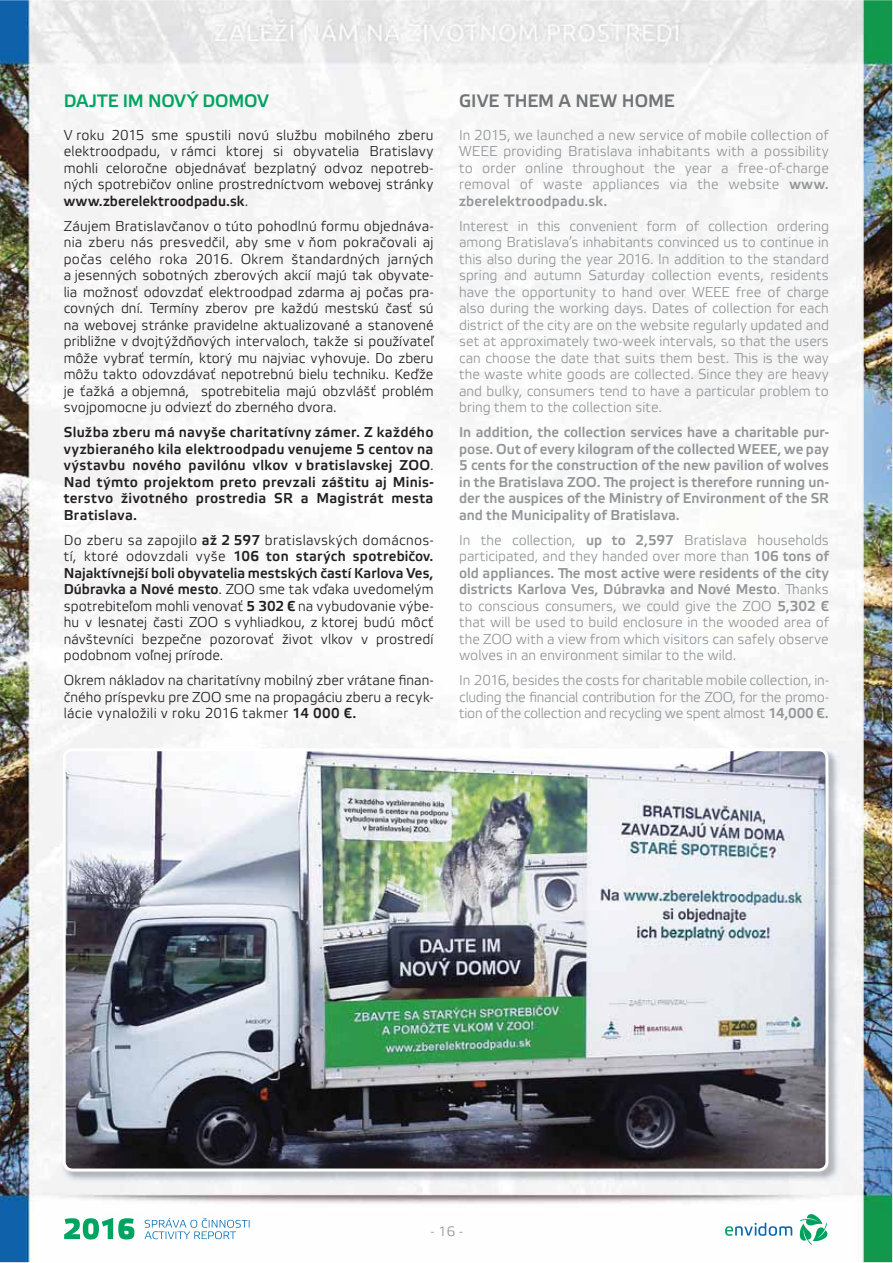
<style>
.page{position:relative;width:893px;height:1263px;background:#fff}
.page>*{position:absolute;margin:0;border:0;box-sizing:border-box;transform-origin:0 0}
.t1{font:18px "Etelka Medium Pro";letter-spacing:-.015em;color:#00a461}
.t2{font:18px "Etelka Medium Pro";color:#717375}
.t3{font:14.25px/16.5px "Etelka Light Pro";color:#939598;text-align:justify}
.t4{font:14.25px/16.5px "Etelka Light Pro";letter-spacing:.01em;color:#231f20;text-align:justify}
.t5{font:14.25px/16.5px "Etelka Medium Pro";color:#939598;text-align:justify}
.t6{font:14.25px/16.5px "Etelka Medium Pro";letter-spacing:.02em;color:#231f20;text-align:justify}
.t7{font:14.25px "Etelka Medium Pro";color:#231f20}
.t8{font:13.5px "Etelka Light Pro";color:#939598}
.s1{font-family:"Etelka Light Pro"}
.s2{font-family:"Etelka Medium Pro"}
</style>
<div class="page">
<img style="left:0;top:0;width:892px;height:1262px">
<svg style="left:799px;top:1213px;width:30px;height:32px"></svg>
<svg style="left:725px;top:1223px;width:67px;height:13px"></svg>
<svg style="left:145px;top:1218px;width:104px;height:21px"></svg>
<svg style="left:64px;top:1218px;width:70px;height:22px"></svg>
<img style="left:62px;top:748px;width:777px;height:434px">
<img style="left:63px;top:748px;width:765px;height:424px">
<svg style="left:734px;top:353px;width:13px;height:10px"></svg>
<svg style="left:604px;top:477px;width:14px;height:10px"></svg>
<svg style="left:558px;top:568px;width:14px;height:10px"></svg>
<svg style="left:785px;top:584px;width:14px;height:10px"></svg>
<p class="t1" style="left:64px;top:94px;width:206px">DAJTE IM NOVÝ DOMOV</p>
<p class="t4" style="left:64px;top:128px;width:371px">V roku 2015 sme spustili novú službu mobilného zberu elektroodpadu, v rámci ktorej si obyvatelia Bratislavy mohli celoročne objednávať bezplatný odvoz nepotreb&shy;ných spotrebičov online prostredníctvom webovej stránky</p>
<p class="t7" style="left:64px;top:195px;width:186px">www.zberelektroodpadu.sk<span class="s1">.</span></p>
<p class="t4" style="left:64px;top:219px;width:371px">Záujem Bratislavčanov o túto pohodlnú formu objednáva&shy;nia zberu nás presvedčil, aby sme v ňom pokračovali aj počas celého roka 2016. Okrem štandardných jarných a jesenných sobotných zberových akcií majú tak obyvate&shy;lia možnosť odovzdať elektroodpad zdarma aj počas pra&shy;covných dní. Termíny zberov pre každú mestskú časť sú na webovej stránke pravidelne aktualizované a stanovené približne v dvojtýždňových intervaloch, takže si používateľ môže vybrať termín, ktorý mu najviac vyhovuje. Do zberu môžu takto odovzdávať nepotrebnú bielu techniku. Keďže je ťažká a objemná, spotrebitelia majú obzvlášť problém svojpomocne ju odviezť do zberného dvora.</p>
<p class="t6" style="left:64px;top:425px;width:371px">Služba zberu má navyše charitatívny zámer. Z každého vyzbieraného kila elektroodpadu venujeme 5 centov na výstavbu nového pavilónu vlkov v bratislavskej ZOO<span class="s1">.<br></span>Nad týmto projektom preto prevzali záštitu aj Minis&shy;terstvo životného prostredia SR a Magistrát mesta Bratislava.</p>
<p class="t4" style="left:64px;top:533px;width:371px">Do zberu sa zapojilo <span class="s2">až 2 597</span> bratislavských domácnos-</p>
<p class="t6" style="left:64px;top:549px;width:371px"><span class="s1">tí, ktoré odovzdali vyše</span> 106 ton starých spotrebičov.<br>Najaktívnejší boli obyvatelia mestských častí Karlova Ves,</p>
<p class="t4" style="left:64px;top:582px;width:371px"><span class="s2">Dúbravka a Nové mesto</span>. ZOO sme tak vďaka uvedomelým spotrebiteľom mohli venovať <span class="s2">5 302 €</span> na vybudovanie výbe&shy;hu v lesnatej časti ZOO s vyhliadkou, z ktorej budú môcť návštevníci bezpečne pozorovať život vlkov v prostredí podobnom voľnej prírode.</p>
<p class="t4" style="left:64px;top:673px;width:371px">Okrem nákladov na charitatívny mobilný zber vrátane finan&shy;čného príspevku pre ZOO sme na propagáciu zberu a recyk&shy;lácie vynaložili v roku 2016 takmer <span class="s2">14 000 €.</span></p>
<p class="t2" style="left:459px;top:94px;width:217px">GIVE THEM A NEW HOME</p>
<p class="t3" style="left:459px;top:128px;width:371px">In 2015, we launched a new service of mobile collection of WEEE providing Bratislava inhabitants with a possibility to order online throughout the year a free-of-charge removal of waste appliances via the website <span class="s2">www.</span></p>
<p class="t5" style="left:459px;top:194px;width:150px">zberelektroodpadu.sk.</p>
<p class="t3" style="left:459px;top:219px;width:371px">Interest in this convenient form of collection ordering among Bratislava’s inhabitants convinced us to continue in this also during the year 2016. In addition to the standard spring and autumn Saturday collection events, residents have the opportunity to hand over WEEE free of charge also during the working days. Dates of collection for each district of the city are on the website regularly updated and set at approximately two-week intervals, so that the users can choose the date that suits them best.</p>
<p class="t3" style="left:459px;top:351px;width:371px;text-indent:289px">is is the way the waste white goods are collected. Since they are heavy and bulky, consumers tend to have a particular problem to bring them to the collection site.</p>
<p class="t5" style="left:459px;top:425px;width:371px">In addition, the collection services have a charitable pur&shy;pose. Out of every kilogram of the collected WEEE, we pay 5 cents for the construction of the new pavilion of wolves in the Bratislava ZOO.</p>
<p class="t5" style="left:459px;top:475px;width:371px;text-indent:159px">e project is therefore running un&shy;der the auspices of the Ministry of Environment of the SR and the Municipality of Bratislava.</p>
<p class="t3" style="left:459px;top:533px;width:371px">In the collection, <span class="s2">up to 2,597</span> Bratislava households participated, and they handed over more than <span class="s2">106 tons of</span></p>
<p class="t5" style="left:459px;top:566px;width:97px">old appliances.</p>
<p class="t5" style="left:459px;top:566px;width:371px;text-indent:114px">e most active were residents of the city districts Karlova Ves, Dúbravka and Nové Mesto<span class="s1">.</span></p>
<p class="t3" style="left:459px;top:582px;width:371px;text-indent:341px">anks to conscious consumers, we could give the ZOO <span class="s2">5,302 € </span>that will be used to build enclosure in the wooded area of the ZOO with a view from which visitors can safely observe wolves in an environment similar to the wild.</p>
<p class="t3" style="left:459px;top:673px;width:371px">In 2016, besides the costs for charitable mobile collection, in&shy;cluding the financial contribution for the ZOO, for the promo&shy;tion of the collection and recycling we spent almost <span class="s2">14,000 €.</span></p>
<p class="t8" style="left:431px;top:1227px;width:33px">- 16 -</p>
</div>
